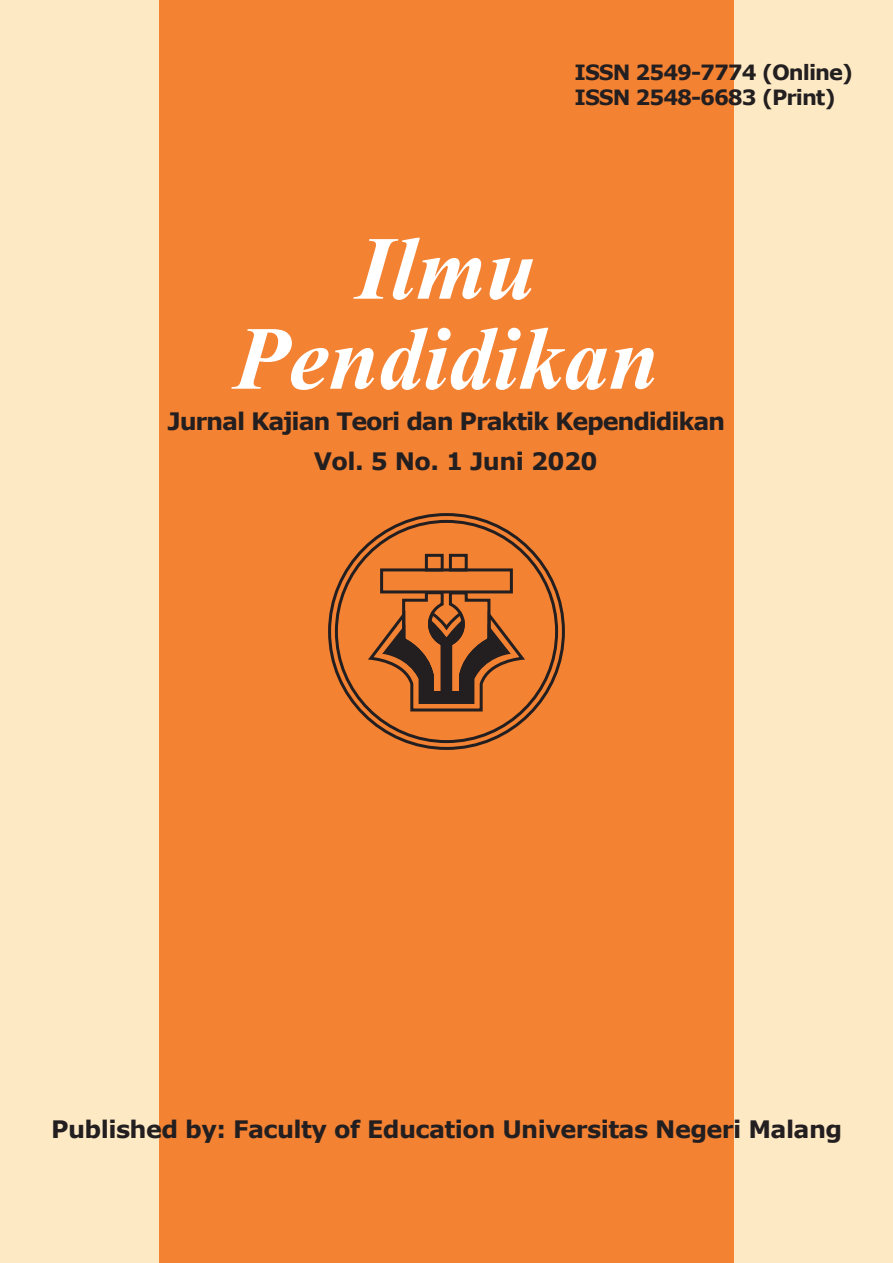
<style>
.page{position:relative;width:893px;height:1263px;background:#fde9c4}
.page>*{position:absolute;margin:0;border:0;box-sizing:border-box;transform-origin:0 0}
.t1{font:italic 700 90px/90px "Times New Roman";color:#fff;text-align:center}
.t2{font:700 24px "Verdana";letter-spacing:-.025em;color:#231f20}
.t3{font:700 24px "Verdana";letter-spacing:-.05em;color:#231f20}
.t4{font:700 21px/25.2px "Verdana";letter-spacing:-.05em;color:#231f20}
</style>
<div class="page">
<div style="left:159px;top:0;width:574px;height:1263px;background:#f48233"></div>
<div style="left:449px;top:554px;width:19px;height:17px;border:3px solid #231f20"></div>
<div style="left:425px;top:554px;width:19px;height:17px;border:3px solid #231f20"></div>
<svg style="left:368px;top:593px;width:157px;height:120px"></svg>
<div style="left:380px;top:568px;width:133px;height:25px;border:3px solid #231f20"></div>
<p class="t4" style="left:575px;top:59px;width:280px">ISSN 2549-7774 (Online)<br>ISSN 2548-6683 (Print)</p>
<h1 class="t1" style="left:234px;top:221px;width:427px">Ilmu<br>Pendidikan</h1>
<p class="t3" style="left:168px;top:404px;width:559px">Jurnal Kajian Teori dan Praktik Kependidikan</p>
<p class="t2" style="left:314px;top:444px;width:285px">Vol. 5 No. 1 Juni 2020</p>
<p class="t2" style="left:51px;top:1112px;width:793px">Published by: Faculty of Education Universitas Negeri Malang</p>
</div>
